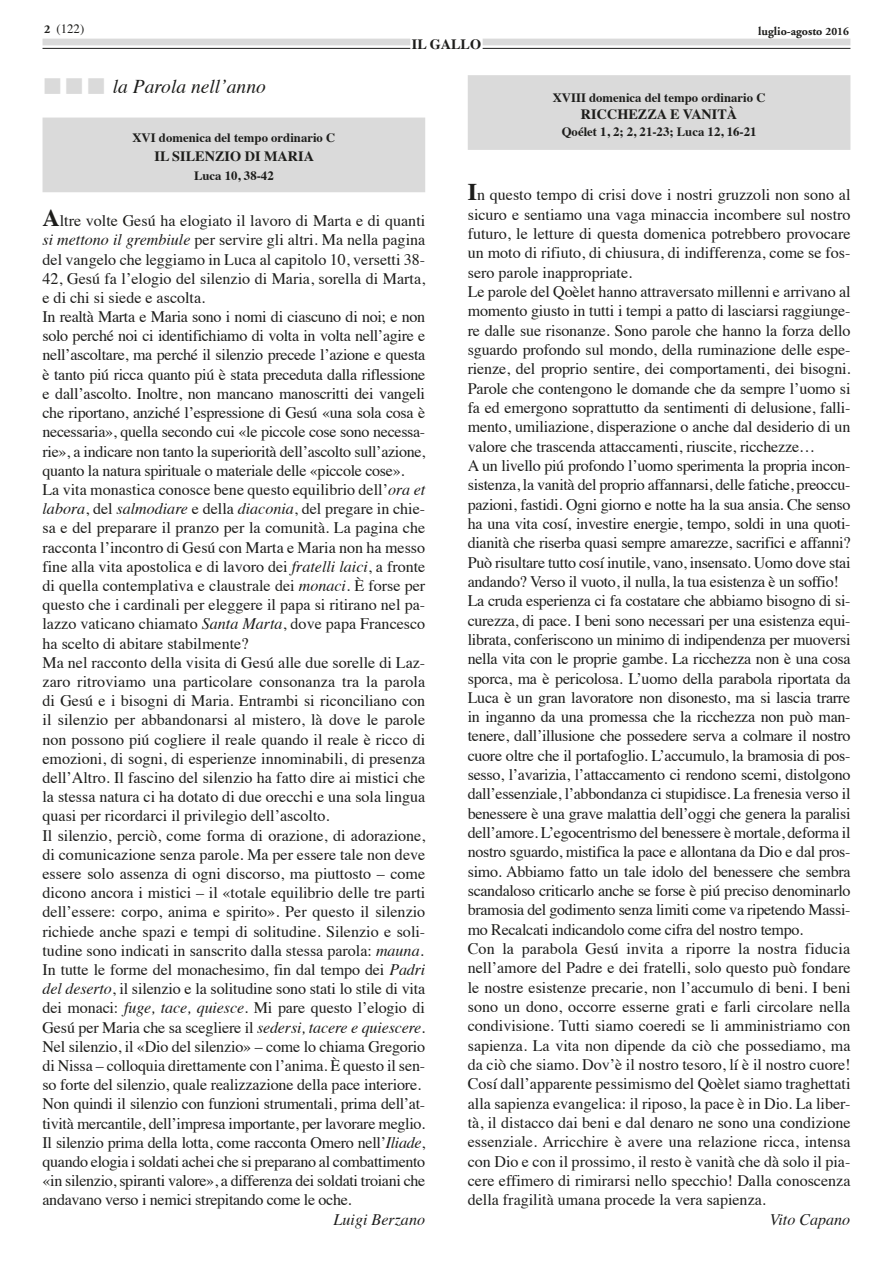
<style>
.page{position:relative;width:893px;height:1263px;background:#fff}
.page>*{position:absolute;margin:0;border:0;box-sizing:border-box;transform-origin:0 0}
.t1{font:italic 19.5px "Times";color:#1d1d1b}
.t2{font:16.05px/19.4px "Times";letter-spacing:-.01em;color:#1d1d1b}
.t3{font:italic 16.05px "Times";color:#1d1d1b}
.t4{font:700 14.25px "Times";color:#1d1d1b}
.t5{font:700 12.75px "Times";color:#1d1d1b}
.t6{font:12.75px "Times";color:#1d1d1b}
.t7{font:700 12px "Adobe Garamond";color:#1d1d1b}
.s1{font-size:11.25px}
.s2{color:#dadada}
.s3{font-weight:700;font-size:24px}
.s4{font-style:italic}
</style>
<div class="page">
<hr style="left:43px;top:48px;width:367px;height:1px;background:#1d1d1b">
<hr style="left:483px;top:48px;width:367px;height:1px;background:#1d1d1b">
<div style="left:43px;top:39px;width:367px;height:6px;background:#dadada"></div>
<div style="left:483px;top:39px;width:367px;height:6px;background:#dadada"></div>
<div style="left:43px;top:118px;width:382px;height:74px;background:#dadada"></div>
<div style="left:468px;top:75px;width:382px;height:75px;background:#dadada"></div>
<p class="t6" style="left:57px;top:17px;width:29px">(122)</p>
<p class="t7" style="left:44px;top:23px;width:8px">2</p>
<p class="t4" style="left:412px;top:30px;width:71px">IL GALLO</p>
<p class="t7" style="left:758px;top:25px;width:92px">luglio-agosto <span class="s1">2016</span></p>
<p class="t1" style="left:43px;top:69px;width:225px"><span class="s2">■■■</span> la Parola nell’anno</p>
<p class="t5" style="left:132px;top:126px;width:204px">XVI domenica del tempo ordinario C</p>
<p class="t4" style="left:154px;top:143px;width:161px">IL SILENZIO DI MARIA</p>
<p class="t5" style="left:194px;top:164px;width:81px">Luca 10, 38-42</p>
<p class="t2" style="left:43px;top:210px;width:384px"><span class="s3">A</span>ltre volte Gesú ha elogiato il lavoro di Marta e di quanti <span class="s4">si mettono il grembiule</span> per servire gli altri. Ma nella pagina del vangelo che leggiamo in Luca al capitolo 10, versetti 38- 42, Gesú fa l’elogio del silenzio di Maria, sorella di Marta, e di chi si siede e ascolta.<br>In realtà Marta e Maria sono i nomi di ciascuno di noi; e non solo perché noi ci identifichiamo di volta in volta nell’agire e nell’ascoltare, ma perché il silenzio precede l’azione e questa è tanto piú ricca quanto piú è stata preceduta dalla riflessione e dall’ascolto. Inoltre, non mancano manoscritti dei vangeli che riportano, anziché l’espressione di Gesú «una sola cosa è necessaria», quella secondo cui «le piccole cose sono necessa&shy;rie», a indicare non tanto la superiorità dell’ascolto sull’azione, quanto la natura spirituale o materiale delle «piccole cose».<br>La vita monastica conosce bene questo equilibrio dell’<span class="s4">ora et labora</span>, del <span class="s4">salmodiare</span> e della <span class="s4">diaconia</span>, del pregare in chie&shy;sa e del preparare il pranzo per la comunità<span class="s4">.</span> La pagina che racconta l’incontro di Gesú con Marta e Maria non ha messo fine alla vita apostolica e di lavoro dei <span class="s4">fratelli laici</span>, a fronte di quella contemplativa e claustrale dei <span class="s4">monaci</span>. È forse per questo che i cardinali per eleggere il papa si ritirano nel pa&shy;lazzo vaticano chiamato <span class="s4">Santa Marta</span>, dove papa Francesco ha scelto di abitare stabilmente?<br>Ma nel racconto della visita di Gesú alle due sorelle di Laz&shy;zaro ritroviamo una particolare consonanza tra la parola di Gesú e i bisogni di Maria. Entrambi si riconciliano con il silenzio per abbandonarsi al mistero, là dove le parole non possono piú cogliere il reale quando il reale è ricco di emozioni, di sogni, di esperienze innominabili, di presenza dell’Altro. Il fascino del silenzio ha fatto dire ai mistici che la stessa natura ci ha dotato di due orecchi e una sola lingua quasi per ricordarci il privilegio dell’ascolto.<br>Il silenzio, perciò, come forma di orazione, di adorazione, di comunicazione senza parole. Ma per essere tale non deve essere solo assenza di ogni discorso, ma piuttosto – come dicono ancora i mistici – il «totale equilibrio delle tre parti dell’essere: corpo, anima e spirito». Per questo il silenzio richiede anche spazi e tempi di solitudine. Silenzio e soli&shy;tudine sono indicati in sanscrito dalla stessa parola: <span class="s4">mauna.<br></span>In tutte le forme del monachesimo, fin dal tempo dei <span class="s4">Padri del deserto</span>, il silenzio e la solitudine sono stati lo stile di vita dei monaci: <span class="s4">fuge, tace, quiesce</span>. Mi pare questo l’elogio di Gesú per Maria che sa scegliere il <span class="s4">sedersi, tacere e quiescere.<br></span>Nel silenzio, il «Dio del silenzio» – come lo chiama Gregorio di Nissa – colloquia direttamente con l’anima. È questo il sen&shy;so forte del silenzio, quale realizzazione della pace interiore.<br>Non quindi il silenzio con funzioni strumentali, prima dell’at&shy;tività mercantile, dell’impresa importante, per lavorare meglio.<br>Il silenzio prima della lotta, come racconta Omero nell’<span class="s4">Iliade</span>, quando elogia i soldati achei che si preparano al combattimento «in silenzio, spiranti valore», a differenza dei soldati troiani che andavano verso i nemici strepitando come le oche.</p>
<p class="t3" style="left:334px;top:1205px;width:93px">Luigi Berzano</p>
<p class="t5" style="left:553px;top:85px;width:214px">XVIII domenica del tempo ordinario C</p>
<p class="t4" style="left:581px;top:101px;width:158px">RICCHEZZA E VANITÀ</p>
<p class="t5" style="left:562px;top:120px;width:196px">Qoélet 1, 2; 2, 21-23; Luca 12, 16-21</p>
<p class="t2" style="left:468px;top:184px;width:384px"><span class="s3">I</span>n questo tempo di crisi dove i nostri gruzzoli non sono al sicuro e sentiamo una vaga minaccia incombere sul nostro futuro, le letture di questa domenica potrebbero provocare un moto di rifiuto, di chiusura, di indifferenza, come se fos&shy;sero parole inappropriate.<br>Le parole del Qoèlet hanno attraversato millenni e arrivano al momento giusto in tutti i tempi a patto di lasciarsi raggiunge&shy;re dalle sue risonanze. Sono parole che hanno la forza dello sguardo profondo sul mondo, della ruminazione delle espe&shy;rienze, del proprio sentire, dei comportamenti, dei bisogni.<br>Parole che contengono le domande che da sempre l’uomo si fa ed emergono soprattutto da sentimenti di delusione, falli&shy;mento, umiliazione, disperazione o anche dal desiderio di un valore che trascenda attaccamenti, riuscite, ricchezze…<br>A un livello piú profondo l’uomo sperimenta la propria incon&shy;sistenza, la vanità del proprio affannarsi, delle fatiche, preoccu&shy;pazioni, fastidi. Ogni giorno e notte ha la sua ansia. Che senso ha una vita cosí, investire energie, tempo, soldi in una quoti&shy;dianità che riserba quasi sempre amarezze, sacrifici e affanni?<br>Può risultare tutto cosí inutile, vano, insensato. Uomo dove stai andando? Verso il vuoto, il nulla, la tua esistenza è un soffio!<br>La cruda esperienza ci fa costatare che abbiamo bisogno di si&shy;curezza, di pace. I beni sono necessari per una esistenza equi&shy;librata, conferiscono un minimo di indipendenza per muoversi nella vita con le proprie gambe. La ricchezza non è una cosa sporca, ma è pericolosa. L’uomo della parabola riportata da Luca è un gran lavoratore non disonesto, ma si lascia trarre in inganno da una promessa che la ricchezza non può man&shy;tenere, dall’illusione che possedere serva a colmare il nostro cuore oltre che il portafoglio. L’accumulo, la bramosia di pos&shy;sesso, l’avarizia, l’attaccamento ci rendono scemi, distolgono dall’essenziale, l’abbondanza ci stupidisce. La frenesia verso il benessere è una grave malattia dell’oggi che genera la paralisi dell’amore. L’egocentrismo del benessere è mortale, deforma il nostro sguardo, mistifica la pace e allontana da Dio e dal pros&shy;simo. Abbiamo fatto un tale idolo del benessere che sembra scandaloso criticarlo anche se forse è piú preciso denominarlo bramosia del godimento senza limiti come va ripetendo Massi&shy;mo Recalcati indicandolo come cifra del nostro tempo.<br>Con la parabola Gesú invita a riporre la nostra fiducia nell’amore del Padre e dei fratelli, solo questo può fondare le nostre esistenze precarie, non l’accumulo di beni. I beni sono un dono, occorre esserne grati e farli circolare nella condivisione. Tutti siamo coeredi se li amministriamo con sapienza. La vita non dipende da ciò che possediamo, ma da ciò che siamo. Dov’è il nostro tesoro, lí è il nostro cuore!<br>Cosí dall’apparente pessimismo del Qoèlet siamo traghettati alla sapienza evangelica: il riposo, la pace è in Dio. La liber&shy;tà, il distacco dai beni e dal denaro ne sono una condizione essenziale. Arricchire è avere una relazione ricca, intensa con Dio e con il prossimo, il resto è vanità che dà solo il pia&shy;cere effimero di rimirarsi nello specchio! Dalla conoscenza della fragilità umana procede la vera sapienza.</p>
<p class="t3" style="left:770px;top:1205px;width:82px">Vito Capano</p>
</div>
